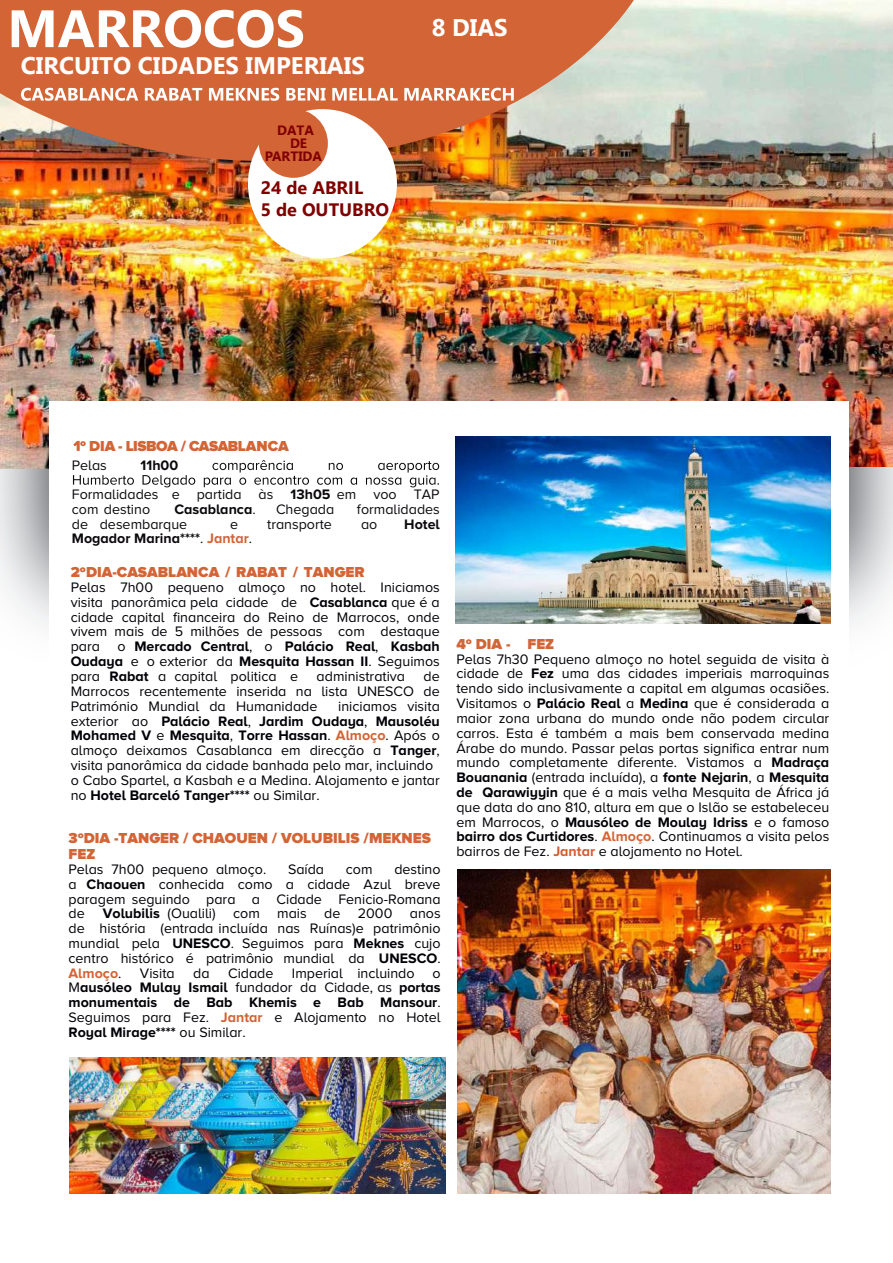
<style>
.page{position:relative;width:893px;height:1263px;background:#fff}
.page>*{position:absolute;margin:0;border:0;box-sizing:border-box;transform-origin:0 0}
.t1{font:700 24px "Segoe UI";color:#fff}
.t2{font:700 24px "Segoe UI";color:#fff}
.t3{font:700 18px/21.6px "Segoe UI";color:#800000}
.t4{font:900 15px/15.5px "Proxima Nova A";color:#d36436}
.t5{font:900 15px "Proxima Nova A";letter-spacing:-.035em;color:#d36436}
.t6{font:14.25px/14.9px "Proxima Nova A";color:#000006;text-align:justify}
.t7{font:700 14.25px/14.9px "Proxima Nova A";color:#000006;text-align:justify}
.t8{font:14.25px/29.4px "Proxima Nova A";color:#0c090d}
.t9{font:700 14.25px "Proxima Nova A";color:#0c090d}
.t10{font:700 13.5px "Segoe UI";color:#800000}
.t11{font:700 13.5px "Segoe UI";color:#800000}
.s1{font-style:inherit}
.s2{font-weight:700}
.s3{font-weight:400}
.s4{color:#d36436}
.s5{font-weight:700;color:#d36436}
.s6{font-weight:700;color:#d35e2c}
</style>
<div class="page">
<img style="left:1px;top:1px;width:892px;height:466px">
<img style="left:0;top:0;width:1px;height:256px">
<svg style="left:0;top:0;width:634px;height:161px;background:#cc744b"></svg>
<svg style="left:12px;top:10px;width:291px;height:38px"></svg>
<img style="left:0;top:314px;width:49px;height:312px">
<div style="left:49px;top:401px;width:800px;height:301px;background:#fff"></div>
<div style="left:248px;top:109px;width:149px;height:150px;background:#fff;border-radius:50%"></div>
<div style="left:259px;top:109px;width:69px;height:69px;background:#d36436;border-radius:50%"></div>
<svg style="left:73px;top:441px;width:13px;height:10px"></svg>
<svg style="left:73px;top:460px;width:366px;height:27px"></svg>
<svg style="left:21px;top:88px;width:493px;height:13px"></svg>
<img style="left:456px;top:436px;width:374px;height:187px">
<img style="left:457px;top:870px;width:374px;height:324px">
<img style="left:69px;top:1057px;width:376px;height:136px">
<h1 class="t1" style="left:21px;top:48px;width:346px">CIRCUITO CIDADES IMPERIAIS</h1>
<p class="t10" style="left:277px;top:121px;width:38px">DATA</p>
<p class="t11" style="left:290px;top:134px;width:19px">DE</p>
<p class="t10" style="left:265px;top:146px;width:59px">PARTIDA</p>
<p class="t3" style="left:261px;top:176px;width:130px">24 de ABRIL<br>5 de OUTUBRO</p>
<h1 class="t2" style="left:432px;top:11px;width:78px"><span class="s1">8</span> DIAS</h1>
<p class="t5" style="left:89px;top:437px;width:201px">DIA - LISBOA / CASABLANCA</p>
<p class="t8" style="left:72px;top:450px;width:37px">Pelas</p>
<p class="t8" style="left:72px;top:450px;width:369px;text-indent:69px"><span class="s2">11h00<br></span>Formalidades e partida às <span class="s2">13h05</span> em voo TAP</p>
<p class="t8" style="left:72px;top:494px;width:80px">com destino</p>
<p class="t9" style="left:174px;top:501px;width:83px">Casablanca<span class="s3">.</span></p>
<p class="t8" style="left:276px;top:494px;width:60px">Chegada</p>
<p class="t8" style="left:357px;top:494px;width:84px">formalidades</p>
<p class="t8" style="left:72px;top:509px;width:117px">de desembarque</p>
<p class="t8" style="left:230px;top:509px;width:10px">e</p>
<p class="t8" style="left:267px;top:509px;width:66px">transporte</p>
<p class="t8" style="left:361px;top:509px;width:18px">ao</p>
<p class="t9" style="left:404px;top:516px;width:37px">Hotel</p>
<p class="t9" style="left:72px;top:530px;width:182px">Mogador Marina****<span class="s3">.</span> <span class="s4">Jantar</span><span class="s3">.</span></p>
<p class="t4" style="left:71px;top:564px;width:295px">2ºDIA-CASABLANCA / RABAT / TANGER</p>
<p class="t6" style="left:71px;top:580px;width:371px">Pelas 7h00 pequeno almoço no hotel. Iniciamos visita panorâmica pela cidade de <span class="s2">Casablanca</span> que é a cidade capital financeira do Reino de Marrocos, onde vivem mais de 5 milhões de pessoas com destaque para o <span class="s2">Mercado Central</span>, o <span class="s2">Palácio Real</span>, <span class="s2">Kasbah Oudaya</span> e o exterior da <span class="s2">Mesquita Hassan II</span>. Seguimos para <span class="s2">Rabat</span> a capital politica e</p>
<p class="t6" style="left:71px;top:669px;width:371px;text-indent:353px">de Marrocos recentemente inserida na lista UNESCO de Património Mundial da Humanidade</p>
<p class="t6" style="left:317px;top:669px;width:90px">administrativa</p>
<p class="t6" style="left:71px;top:698px;width:371px;text-align:left;text-indent:267px">iniciamos visita exterior ao <span class="s2">Palácio Real</span>, <span class="s2">Jardim Oudaya</span>, <span class="s2">Mausoléu Mohamed V</span> e <span class="s2">Mesquita</span>, <span class="s2">Torre Hassan</span>. <span class="s5">Almoço</span>. Após o almoço deixamos Casablanca em direcção a <span class="s2">Tanger</span>, visita panorâmica da cidade banhada pelo mar, incluindo o Cabo Spartel, a Kasbah e a Medina. Alojamento e jantar no <span class="s2">Hotel Barceló Tanger****</span> ou Similar.</p>
<p class="t4" style="left:69px;top:830px;width:364px">3ºDIA -TANGER / CHAOUEN / VOLUBILIS /MEKNES<br>FEZ</p>
<p class="t6" style="left:69px;top:861px;width:199px">Pelas 7h00 pequeno almoço.</p>
<p class="t6" style="left:288px;top:861px;width:38px">Saída</p>
<p class="t6" style="left:346px;top:861px;width:28px">com</p>
<p class="t6" style="left:69px;top:861px;width:374px;text-indent:326px">destino a <span class="s2">Chaouen</span> conhecida como a cidade Azul breve paragem seguindo para a Cidade Fenicio-Romana de</p>
<p class="t6" style="left:69px;top:906px;width:374px;text-indent:34px"><span class="s2">Volubilis</span> (Oualili) com mais de 2000 anos de história (entrada incluída nas Ruínas)e patrimônio mundial pela <span class="s2">UNESCO</span>. Seguimos para <span class="s2">Meknes</span> cujo centro histórico é patrimônio mundial da <span class="s2">UNESCO</span>.<br><span class="s5">Almoço</span>.</p>
<p class="t6" style="left:140px;top:965px;width:36px">Visita</p>
<p class="t6" style="left:193px;top:965px;width:18px">da</p>
<p class="t6" style="left:228px;top:965px;width:47px">Cidade</p>
<p class="t6" style="left:292px;top:965px;width:124px">Imperial incluindo</p>
<p class="t7" style="left:69px;top:965px;width:374px;text-indent:364px"><span class="s3">o M</span>ausóleo Mulay Ismail <span class="s3">fundador da Cidade, as</span> portas monumentais de Bab Khemis e Bab Mansour<span class="s3">.<br>Seguimos para Fez.</span> <span class="s4">Jantar</span> <span class="s3">e Alojamento no Hotel </span>Royal Mirage**** <span class="s3">ou Similar.</span></p>
<p class="t4" style="left:456px;top:636px;width:99px">4º DIA - FEZ</p>
<p class="t6" style="left:456px;top:651px;width:374px">Pelas 7h30 Pequeno almoço no hotel seguida de visita à cidade de <span class="s2">Fez</span> uma das cidades imperiais marroquinas tendo sido inclusivamente a capital em algumas ocasiões.<br>Visitamos o <span class="s2">Palácio Real</span> a <span class="s2">Medina</span> que é considerada a maior zona urbana do mundo onde não podem circular carros. Esta é também a mais bem conservada medina Árabe do mundo. Passar pelas portas significa entrar num mundo completamente diferente. Vistamos a <span class="s2">Madraça Bouanania</span> (entrada incluída), a <span class="s2">fonte Nejarin</span>, a <span class="s2">Mesquita de Qarawiyyin</span> que é a mais velha Mesquita de África já que data do ano 810, altura em que o Islão se estabeleceu em Marrocos, o <span class="s2">Mausóleo de Moulay Idriss</span> e o famoso <span class="s2">bairro dos Curtidores</span>. <span class="s5">Almoço</span>. Continuamos a visita pelos bairros de Fez. <span class="s6">Jantar</span> e alojamento no Hotel.</p>
</div>
